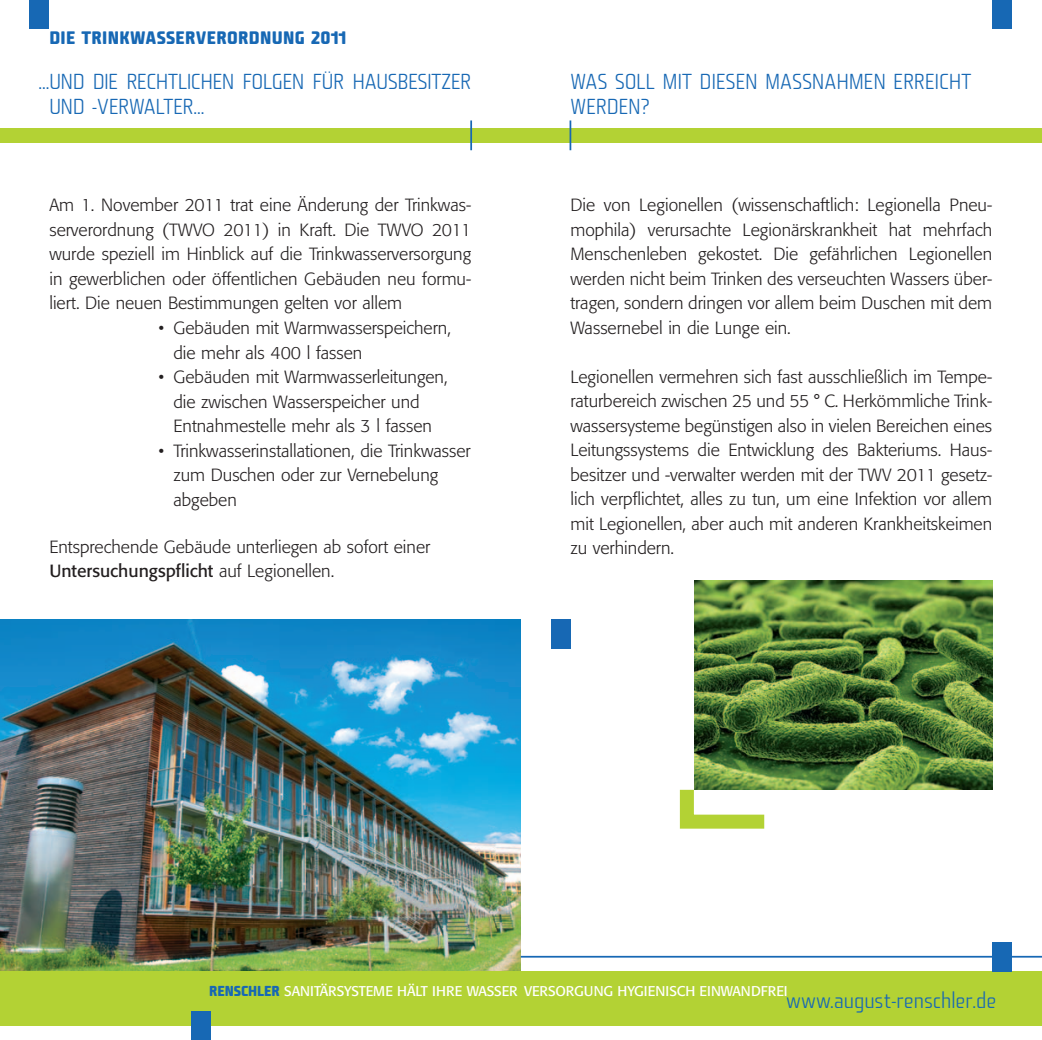
<style>
.page{position:relative;width:1042px;height:1040px;background:#fff}
.page>*{position:absolute;margin:0;border:0;box-sizing:border-box;transform-origin:0 0}
.t1{font:21px/25.2px "Fishmonger ML";color:#1768b4}
.t2{font:300 17.5px/24.5px "Formata";color:#231f20}
.t3{font:17.5px "Fishmonger MB";letter-spacing:.015em;color:#1768b4}
.t4{font:14px "Formata";letter-spacing:-.005em;color:#fff}
.s1{font-weight:400}
.s2{font-family:"Fishmonger MB";color:#1768b4}
</style>
<div class="page">
<img style="left:0;top:619px;width:521px;height:352px">
<div style="left:30px;top:0;width:19px;height:29px;background:#1768b4"></div>
<div style="left:992px;top:0;width:20px;height:29px;background:#1768b4"></div>
<div style="left:0;top:971px;width:1041px;height:55px;background:#b3d234"></div>
<hr style="left:521px;top:955px;width:520px;height:2px;background:#1768b4">
<div style="left:191px;top:1011px;width:20px;height:29px;background:#1768b4"></div>
<div style="left:550px;top:619px;width:20px;height:30px;background:#1768b4"></div>
<div style="left:992px;top:941px;width:20px;height:30px;background:#1768b4"></div>
<img style="left:694px;top:580px;width:298px;height:209px">
<div style="left:0;top:128px;width:1041px;height:15px;background:#b3d234"></div>
<hr style="left:569px;top:120px;width:2px;height:30px;background:#1768b4">
<hr style="left:470px;top:120px;width:2px;height:30px;background:#1768b4">
<svg style="left:679px;top:775px;width:99px;height:54px"></svg>
<p class="t3" style="left:49px;top:26px;width:299px">DIE TRINKWASSERVERORDNUNG 2011</p>
<p class="t1" style="left:49px;top:68px;width:423px;text-indent:-11px">...UND DIE RECHTLICHEN FOLGEN FÜR HAUSBESITZER<br>UND -VERWALTER...</p>
<p class="t1" style="left:570px;top:68px;width:402px">WAS SOLL MIT DIESEN MASSNAHMEN ERREICHT<br>WERDEN?</p>
<p class="t2" style="left:49px;top:193px;width:423px;text-align:justify">Am 1. November 2011 trat eine Änderung der Trinkwas&shy;serverordnung (TWVO 2011) in Kraft. Die TWVO 2011 wurde speziell im Hinblick auf die Trinkwasserversorgung in gewerblichen oder öffentlichen Gebäuden neu formu&shy;liert. Die neuen Bestimmungen gelten vor allem</p>
<p class="t2" style="left:570px;top:193px;width:423px;text-align:justify">Die von Legionellen (wissenschaftlich: Legionella Pneu&shy;mophila) verursachte Legionärskrankheit hat mehrfach Menschenleben gekostet. Die gefährlichen Legionellen werden nicht beim Trinken des verseuchten Wassers über&shy;tragen, sondern dringen vor allem beim Duschen mit dem Wassernebel in die Lunge ein.</p>
<p class="t2" style="left:570px;top:364px;width:423px;text-align:justify">Legionellen vermehren sich fast ausschließlich im Tempe&shy;raturbereich zwischen 25 und 55 ° C. Herkömmliche Trink&shy;wassersysteme begünstigen also in vielen Bereichen eines Leitungssystems die Entwicklung des Bakteriums. Haus&shy;besitzer und -verwalter werden mit der TWV 2011 gesetz&shy;lich verpflichtet, alles zu tun, um eine Infektion vor allem mit Legionellen, aber auch mit anderen Krankheitskeimen zu verhindern.</p>
<p class="t2" style="left:173px;top:316px;width:279px;text-indent:-15px">• Gebäuden mit Warmwasserspeichern, die mehr als 400 l fassen</p>
<p class="t2" style="left:173px;top:365px;width:276px;text-indent:-15px">• Gebäuden mit Warmwasserleitungen, die zwischen Wasserspeicher und<br>Entnahmestelle mehr als 3 l fassen</p>
<p class="t2" style="left:173px;top:438px;width:299px;text-indent:-15px">• Trinkwasserinstallationen, die Trinkwasser zum Duschen oder zur Vernebelung abgeben</p>
<p class="t2" style="left:49px;top:534px;width:382px">Entsprechende Gebäude unterliegen ab sofort einer<br><span class="s1">Untersuchungspflicht</span> auf Legionellen.</p>
<p class="t4" style="left:209px;top:982px;width:580px"><span class="s2">RENSCHLER</span> SANITÄRSYSTEME HÄLT IHRE WASSER VERSORGUNG HYGIENISCH EINWANDFREI</p>
<p class="t1" style="left:786px;top:987px;width:212px">www.august-renschler.de</p>
</div>
